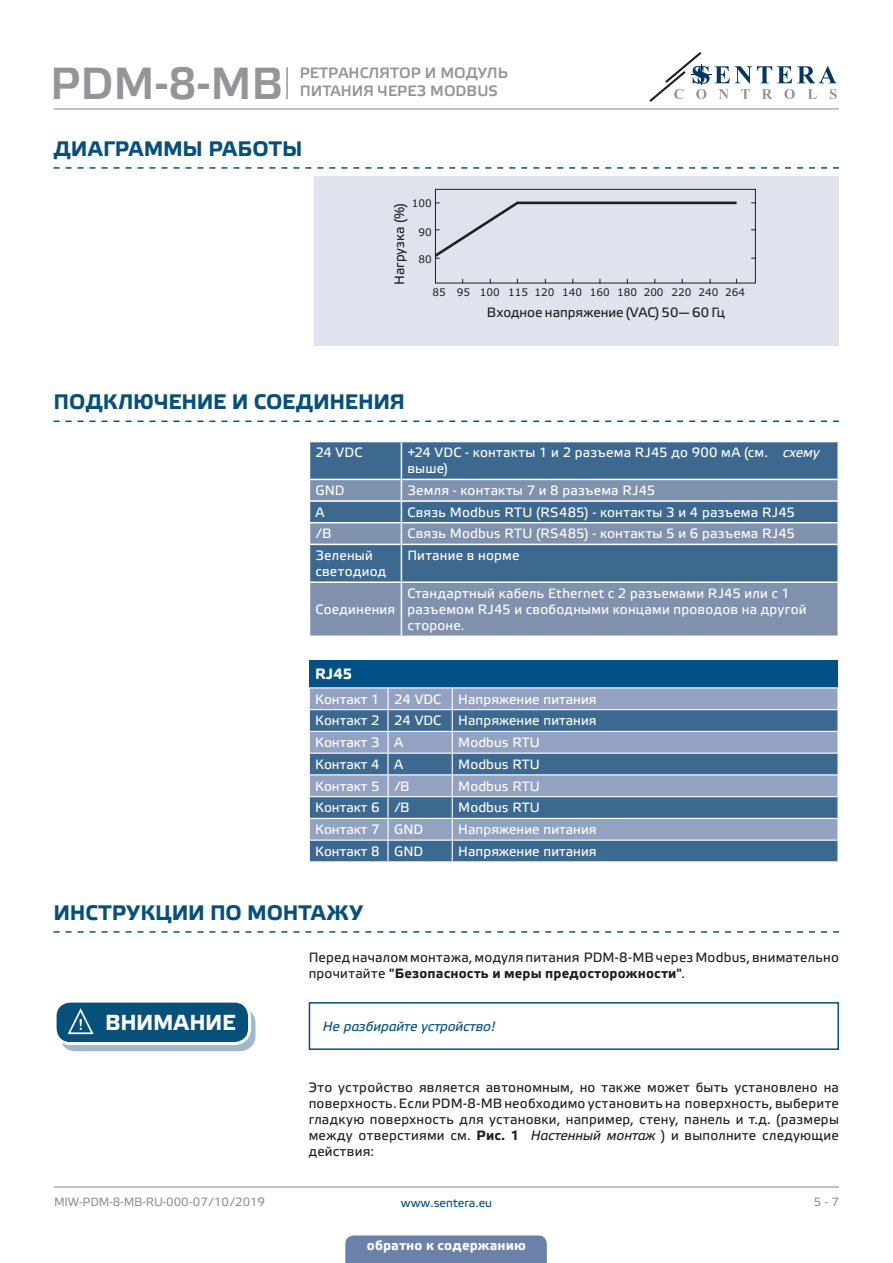
<style>
.page{position:relative;width:893px;height:1263px;background:#fff}
.page>*{position:absolute;margin:0;border:0;box-sizing:border-box;transform-origin:0 0}
.t1{font:45px "Etelka Medium Pro";color:#939598}
.t2{font:700 21.75px "Etelka Text Pro";letter-spacing:-.02em;color:#fff}
.t3{font:700 21px "Etelka Text Pro";color:#06517c}
.t4{font:15px "Etelka Medium Pro";color:#939598}
.tekst_Engels{font:700 15px "Etelka Text Pro";color:#fff}
.body{font:13.5px/16.2px "Etelka Text Pro";letter-spacing:.015em;color:#231f20}
.TABLE_TEXT_WHITE{font:13.5px/16.2px "Etelka Text Pro";letter-spacing:.015em;color:#fff}
.tekst{font:13.5px "Etelka Text Pro";letter-spacing:.005em;color:#fff}
.Body_text{font:13.5px "Etelka Text Pro";color:#231f20}
.body-2{font:italic 13.5px "Etelka Text Pro";letter-spacing:-.01em;color:#015186}
.t5{font:700 13.5px "Etelka Text Pro";letter-spacing:.015em;color:#fff}
.tekst_Engels-2{font:13.5px "Etelka Text Pro";letter-spacing:.005em;color:#fff}
.t6{font:12px "Etelka Text Pro";letter-spacing:-.01em;color:#939598}
.t7{font:12px "Etelka Text Pro";color:#06517c}
.t8{font:10.5px "Verdana";color:#231f20}
.s1{font-style:italic}
.s2{font-weight:700}
</style>
<div class="page">
<hr style="left:54px;top:108px;width:785px;height:1px;background:#939598">
<hr style="left:54px;top:1186px;width:785px;height:1px;background:#939598">
<svg style="left:649px;top:52px;width:188px;height:50px"></svg>
<div style="left:345px;top:1235px;width:202px;height:28px;background:#6c81aa"></div>
<svg style="left:54px;top:167px;width:785px;height:2px"></svg>
<svg style="left:54px;top:421px;width:785px;height:1px"></svg>
<div style="left:311px;top:177px;width:528px;height:169px;background:#dfe3ed"></div>
<div style="left:309px;top:177px;width:5px;height:169px;background:#fff"></div>
<svg style="left:434px;top:189px;width:322px;height:95px"></svg>
<svg style="left:54px;top:931px;width:785px;height:2px"></svg>
<div style="left:310px;top:442px;width:527px;height:37px;background:#3d688f"></div>
<svg style="left:310px;top:480px;width:527px;height:155px;background:#6882a3"></svg>
<hr style="left:401px;top:442px;width:1px;height:37px;background:#fff">
<hr style="left:309px;top:500px;width:92px;height:2px;background:#fff">
<hr style="left:401px;top:500px;width:438px;height:2px;background:#fff">
<hr style="left:309px;top:522px;width:92px;height:1px;background:#fff">
<hr style="left:401px;top:522px;width:438px;height:1px;background:#fff">
<svg style="left:401px;top:480px;width:1px;height:64px"></svg>
<hr style="left:309px;top:544px;width:92px;height:1px;background:#fff">
<hr style="left:401px;top:544px;width:438px;height:1px;background:#fff">
<hr style="left:401px;top:545px;width:1px;height:36px;background:#fff">
<hr style="left:309px;top:581px;width:92px;height:2px;background:#fff">
<hr style="left:401px;top:581px;width:438px;height:2px;background:#fff">
<hr style="left:401px;top:583px;width:1px;height:52px;background:#fff">
<div style="left:309px;top:660px;width:529px;height:28px;background:#015186"></div>
<div style="left:310px;top:688px;width:527px;height:21px;background:#94a2c2"></div>
<svg style="left:310px;top:710px;width:527px;height:151px;background:#6381a5"></svg>
<hr style="left:309px;top:687px;width:79px;height:1px;background:#fff">
<hr style="left:388px;top:687px;width:64px;height:1px;background:#fff">
<hr style="left:387px;top:688px;width:2px;height:21px;background:#fff">
<hr style="left:452px;top:687px;width:387px;height:1px;background:#fff">
<hr style="left:387px;top:710px;width:2px;height:21px;background:#fff">
<hr style="left:309px;top:731px;width:79px;height:1px;background:#fff">
<hr style="left:388px;top:731px;width:64px;height:1px;background:#fff">
<hr style="left:387px;top:732px;width:2px;height:20px;background:#fff">
<hr style="left:452px;top:731px;width:387px;height:1px;background:#fff">
<hr style="left:309px;top:752px;width:79px;height:2px;background:#fff">
<hr style="left:388px;top:752px;width:64px;height:2px;background:#fff">
<hr style="left:387px;top:754px;width:2px;height:20px;background:#fff">
<hr style="left:452px;top:752px;width:387px;height:2px;background:#fff">
<hr style="left:309px;top:774px;width:79px;height:1px;background:#fff">
<hr style="left:388px;top:774px;width:64px;height:1px;background:#fff">
<hr style="left:387px;top:775px;width:2px;height:21px;background:#fff">
<hr style="left:452px;top:774px;width:387px;height:1px;background:#fff">
<hr style="left:309px;top:796px;width:79px;height:1px;background:#fff">
<hr style="left:388px;top:796px;width:64px;height:1px;background:#fff">
<hr style="left:387px;top:797px;width:2px;height:21px;background:#fff">
<hr style="left:452px;top:796px;width:387px;height:1px;background:#fff">
<hr style="left:309px;top:818px;width:79px;height:1px;background:#fff">
<hr style="left:388px;top:818px;width:64px;height:1px;background:#fff">
<hr style="left:387px;top:819px;width:2px;height:20px;background:#fff">
<hr style="left:452px;top:818px;width:387px;height:1px;background:#fff">
<hr style="left:309px;top:839px;width:79px;height:2px;background:#fff">
<svg style="left:309px;top:688px;width:1px;height:173px"></svg>
<hr style="left:388px;top:839px;width:64px;height:2px;background:#fff">
<hr style="left:387px;top:841px;width:2px;height:20px;background:#fff">
<hr style="left:452px;top:839px;width:387px;height:2px;background:#fff">
<svg style="left:452px;top:688px;width:1px;height:173px"></svg>
<div style="left:60px;top:1008px;width:195px;height:42px;background:#9cbacb;border-radius:15px"></div>
<div style="left:60px;top:1007px;width:196px;height:44px;border:1px solid #06517c;border-radius:15px"></div>
<div style="left:55px;top:1001px;width:195px;height:42px;background:#06517c;border-radius:15px"></div>
<div style="left:54px;top:999px;width:197px;height:46px;border:3px solid #fff;border-radius:15px"></div>
<svg style="left:66px;top:1008px;width:38px;height:36px"></svg>
<div style="left:309px;top:1002px;width:530px;height:48px;border:2px solid #015186"></div>
<hr style="left:286px;top:67px;width:2px;height:32px;background:#939598">
<h1 class="t1" style="left:50px;top:59px;width:235px">PDM-8-MB</h1>
<p class="t4" style="left:300px;top:65px;width:210px">РЕТРАНСЛЯТОР И МОДУЛЬ</p>
<p class="t4" style="left:300px;top:83px;width:199px">ПИТАНИЯ ЧЕРЕЗ MODBUS</p>
<p class="t3" style="left:54px;top:137px;width:250px">ДИАГРАММЫ РАБОТЫ</p>
<p class="t8" style="left:412px;top:196px;width:21px">100</p>
<p class="t8" style="left:418px;top:225px;width:15px">90</p>
<p class="t8" style="left:418px;top:251px;width:15px">80</p>
<p class="Body_text" style="left:392px;top:285px;width:84px;rotate:-90deg">Нагрузка (%)</p>
<p class="t8" style="left:433px;top:285px;width:314px">85 95 100 115 120 140 160 180 200 220 240 264</p>
<p class="Body_text" style="left:487px;top:305px;width:240px">Входное напряжение (VAC) 50— 60 Гц</p>
<p class="t3" style="left:54px;top:390px;width:353px">ПОДКЛЮЧЕНИЕ И СОЕДИНЕНИЯ</p>
<p class="TABLE_TEXT_WHITE" style="left:315px;top:445px;width:49px">24 VDC</p>
<p class="TABLE_TEXT_WHITE" style="left:407px;top:445px;width:414px">+24 VDC - контакты 1 и 2 разъема RJ45 до 900 мА (см. <span class="s1">схему </span>выше)</p>
<p class="TABLE_TEXT_WHITE" style="left:315px;top:483px;width:31px">GND</p>
<p class="TABLE_TEXT_WHITE" style="left:407px;top:483px;width:249px">Земля - контакты 7 и 8 разъема RJ45</p>
<p class="TABLE_TEXT_WHITE" style="left:315px;top:505px;width:11px">А</p>
<p class="TABLE_TEXT_WHITE" style="left:407px;top:505px;width:389px">Связь Modbus RTU (RS485) - контакты 3 и 4 разъема RJ45</p>
<p class="TABLE_TEXT_WHITE" style="left:315px;top:526px;width:18px">/B</p>
<p class="TABLE_TEXT_WHITE" style="left:407px;top:526px;width:389px">Связь Modbus RTU (RS485) - контакты 5 и 6 разъема RJ45</p>
<p class="TABLE_TEXT_WHITE" style="left:315px;top:548px;width:72px">Зеленый светодиод</p>
<p class="TABLE_TEXT_WHITE" style="left:407px;top:548px;width:114px">Питание в норме</p>
<p class="TABLE_TEXT_WHITE" style="left:315px;top:602px;width:81px">Соединения</p>
<p class="TABLE_TEXT_WHITE" style="left:407px;top:586px;width:401px">Стандартный кабель Ethernet с 2 разъемами RJ45 или с 1 разъемом RJ45 и свободными концами проводов на другой стороне.</p>
<p class="tekst_Engels" style="left:315px;top:666px;width:38px">RJ45</p>
<p class="tekst_Engels-2" style="left:315px;top:692px;width:66px">Контакт 1</p>
<p class="tekst" style="left:394px;top:692px;width:49px">24 VDC</p>
<p class="tekst" style="left:458px;top:692px;width:140px">Напряжение питания</p>
<p class="tekst" style="left:315px;top:713px;width:66px">Контакт 2</p>
<p class="tekst" style="left:394px;top:713px;width:49px">24 VDC</p>
<p class="tekst" style="left:458px;top:713px;width:140px">Напряжение питания</p>
<p class="tekst" style="left:315px;top:735px;width:66px">Контакт 3</p>
<p class="tekst" style="left:394px;top:735px;width:11px">А</p>
<p class="tekst" style="left:458px;top:735px;width:83px">Modbus RTU</p>
<p class="tekst" style="left:315px;top:757px;width:66px">Контакт 4</p>
<p class="tekst" style="left:394px;top:757px;width:11px">А</p>
<p class="tekst" style="left:458px;top:757px;width:83px">Modbus RTU</p>
<p class="tekst" style="left:315px;top:779px;width:66px">Контакт 5</p>
<p class="tekst" style="left:394px;top:779px;width:17px">/B</p>
<p class="tekst" style="left:458px;top:779px;width:83px">Modbus RTU</p>
<p class="tekst" style="left:315px;top:800px;width:66px">Контакт 6</p>
<p class="tekst" style="left:394px;top:800px;width:17px">/B</p>
<p class="tekst" style="left:458px;top:800px;width:83px">Modbus RTU</p>
<p class="tekst" style="left:315px;top:822px;width:66px">Контакт 7</p>
<p class="tekst" style="left:394px;top:822px;width:31px">GND</p>
<p class="tekst" style="left:458px;top:822px;width:140px">Напряжение питания</p>
<p class="tekst" style="left:315px;top:844px;width:66px">Контакт 8</p>
<p class="tekst" style="left:394px;top:844px;width:31px">GND</p>
<p class="tekst" style="left:458px;top:844px;width:140px">Напряжение питания</p>
<p class="t3" style="left:54px;top:901px;width:311px">ИНСТРУКЦИИ ПО МОНТАЖУ</p>
<p class="body" style="left:309px;top:950px;width:532px">Перед началом монтажа, модуля питания PDM-8-MB через Modbus, внимательно прочитайте <span class="s2">"Безопасность и меры предосторожности"</span>.</p>
<p class="t2" style="left:105px;top:1010px;width:132px">ВНИМАНИЕ</p>
<p class="body-2" style="left:323px;top:1019px;width:174px">Не разбирайте устройство!</p>
<p class="body" style="left:309px;top:1080px;width:532px;text-align:justify">Это устройство является автономным, но также может быть установлено на поверхность. Если PDM-8-MB необходимо установить на поверхность, выберите гладкую поверхность для установки, например, стену, панель и т.д. (размеры между отверстиями см. <span class="s2">Рис. 1</span> <span class="s1">Настенный монтаж</span> ) и выполните следующие действия:</p>
<p class="t6" style="left:54px;top:1195px;width:212px">MIW-PDM-8-MB-RU-000 - 07 / 10 / 2019</p>
<p class="t7" style="left:401px;top:1196px;width:93px">www.sentera.eu</p>
<p class="t6" style="left:814px;top:1195px;width:27px">5 - 7</p>
<p class="t5" style="left:367px;top:1238px;width:161px">обратно к содержанию</p>
</div>
